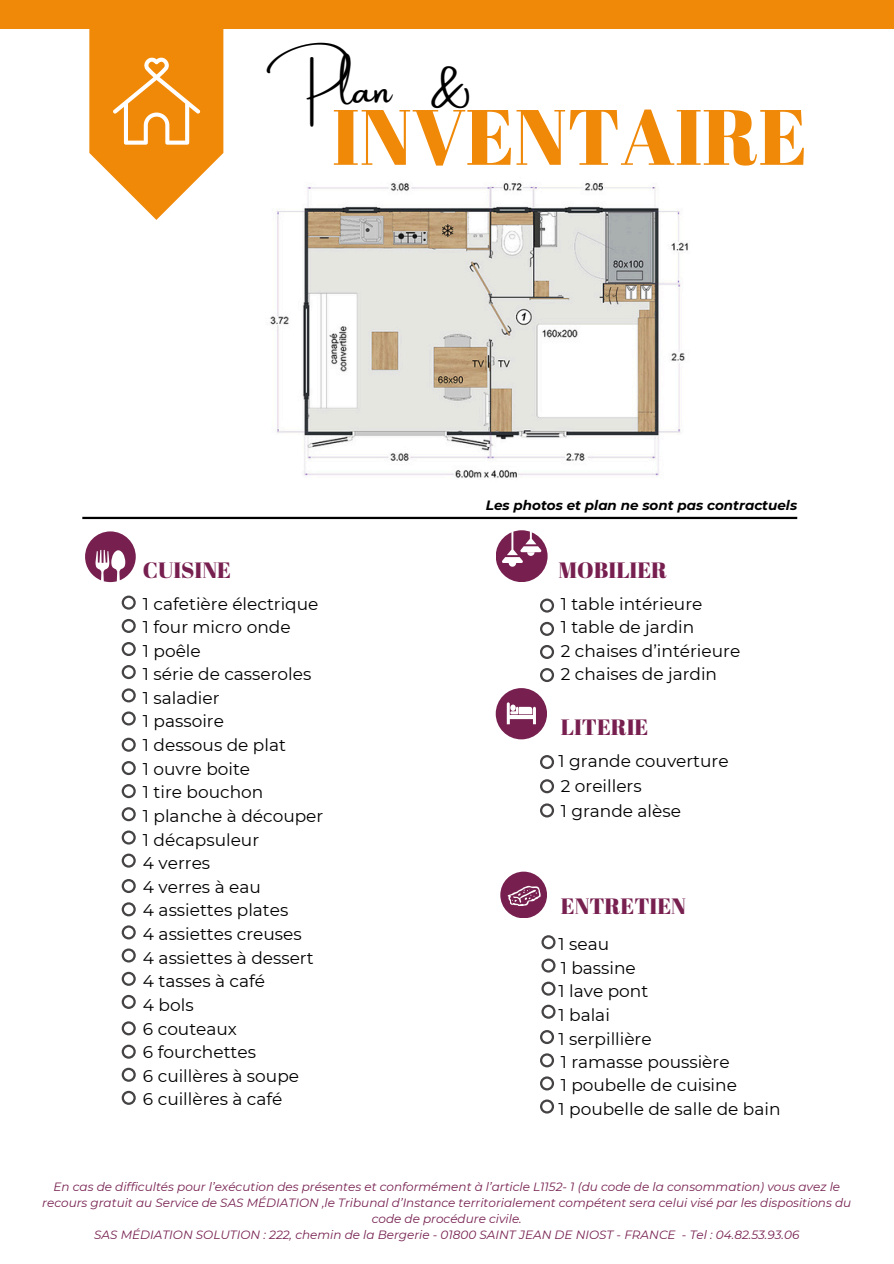
<style>
.page{position:relative;width:894px;height:1264px;background:#fff}
.page>*{position:absolute;margin:0;border:0;box-sizing:border-box;transform-origin:0 0}
.t1{font:78.15px "Abril Fatface";color:#f08808}
.t2{font:40.05px "Amsterdam One";color:#000}
.t3{font:22.2px "Abril Fatface";color:#772050}
.t4{font:16.95px "Montserrat";color:#000}
.t5{font:italic 700 13.5px "Montserrat";color:#000}
.t6{font:italic 12px/16px "Montserrat";color:#772050;text-align:center}
</style>
<div class="page">
<div style="left:0;top:0;width:893px;height:28px;background:#f08808"></div>
<svg style="left:89px;top:28px;width:134px;height:192px"></svg>
<hr style="left:82px;top:517px;width:715px;height:2px;background:#000">
<svg style="left:85px;top:531px;width:51px;height:51px"></svg>
<svg style="left:122px;top:595px;width:14px;height:14px"></svg>
<svg style="left:122px;top:619px;width:14px;height:14px"></svg>
<svg style="left:122px;top:642px;width:14px;height:14px"></svg>
<svg style="left:122px;top:665px;width:14px;height:14px"></svg>
<svg style="left:122px;top:688px;width:14px;height:14px"></svg>
<svg style="left:122px;top:711px;width:14px;height:14px"></svg>
<svg style="left:122px;top:737px;width:14px;height:14px"></svg>
<svg style="left:122px;top:761px;width:14px;height:14px"></svg>
<svg style="left:122px;top:784px;width:14px;height:14px"></svg>
<svg style="left:122px;top:807px;width:14px;height:14px"></svg>
<svg style="left:122px;top:830px;width:14px;height:14px"></svg>
<svg style="left:122px;top:853px;width:14px;height:14px"></svg>
<svg style="left:122px;top:1021px;width:14px;height:14px"></svg>
<svg style="left:122px;top:1044px;width:14px;height:14px"></svg>
<svg style="left:122px;top:1067px;width:14px;height:14px"></svg>
<svg style="left:122px;top:1090px;width:14px;height:14px"></svg>
<svg style="left:122px;top:879px;width:14px;height:14px"></svg>
<svg style="left:122px;top:902px;width:14px;height:14px"></svg>
<svg style="left:122px;top:925px;width:14px;height:14px"></svg>
<svg style="left:122px;top:948px;width:14px;height:14px"></svg>
<svg style="left:122px;top:971px;width:14px;height:14px"></svg>
<svg style="left:122px;top:994px;width:14px;height:14px"></svg>
<svg style="left:540px;top:598px;width:14px;height:14px"></svg>
<svg style="left:540px;top:622px;width:14px;height:14px"></svg>
<svg style="left:540px;top:645px;width:14px;height:14px"></svg>
<svg style="left:540px;top:668px;width:14px;height:14px"></svg>
<div style="left:495px;top:688px;width:52px;height:51px;background:#772050;border-radius:50%"></div>
<svg style="left:506px;top:702px;width:30px;height:22px"></svg>
<div style="left:495px;top:530px;width:52px;height:52px;background:#772050;border-radius:50%"></div>
<svg style="left:501px;top:530px;width:40px;height:36px"></svg>
<div style="left:500px;top:871px;width:47px;height:47px;background:#772050;border-radius:50%"></div>
<svg style="left:540px;top:755px;width:14px;height:14px"></svg>
<svg style="left:540px;top:779px;width:14px;height:14px"></svg>
<svg style="left:540px;top:803px;width:14px;height:14px"></svg>
<svg style="left:541px;top:935px;width:14px;height:14px"></svg>
<svg style="left:541px;top:958px;width:14px;height:14px"></svg>
<svg style="left:541px;top:981px;width:14px;height:14px"></svg>
<svg style="left:541px;top:1004px;width:14px;height:14px"></svg>
<svg style="left:540px;top:1030px;width:14px;height:14px"></svg>
<svg style="left:540px;top:1053px;width:14px;height:14px"></svg>
<svg style="left:540px;top:1076px;width:14px;height:14px"></svg>
<svg style="left:540px;top:1099px;width:14px;height:14px"></svg>
<svg style="left:507px;top:885px;width:33px;height:20px"></svg>
<img style="left:270px;top:183px;width:418px;height:295px">
<p class="t2" style="left:267px;top:68px;width:207px">Plan &amp;</p>
<p class="t1" style="left:332px;top:82px;width:477px">INVENTAIRE</p>
<p class="t3" style="left:143px;top:554px;width:90px">CUISINE</p>
<h2 class="t4" style="left:143px;top:593px;width:177px">1 cafetière électrique</h2>
<h1 class="t4" style="left:143px;top:616px;width:149px">1 four micro onde</h1>
<p class="t4" style="left:143px;top:640px;width:59px">1 poêle</p>
<h5 class="t4" style="left:143px;top:664px;width:170px">1 série de casseroles</h5>
<p class="t4" style="left:143px;top:687px;width:78px">1 saladier</p>
<p class="t4" style="left:143px;top:711px;width:82px">1 passoire</p>
<h3 class="t4" style="left:143px;top:734px;width:144px">1 dessous de plat</h3>
<p class="t4" style="left:143px;top:758px;width:109px">1 ouvre boite</p>
<p class="t4" style="left:143px;top:782px;width:122px">1 tire bouchon</p>
<p class="t4" style="left:143px;top:805px;width:182px">1 planche à découper</p>
<p class="t4" style="left:143px;top:829px;width:118px">1 décapsuleur</p>
<p class="t4" style="left:143px;top:852px;width:69px">4 verres</p>
<p class="t4" style="left:143px;top:876px;width:119px">4 verres à eau</p>
<p class="t4" style="left:143px;top:900px;width:147px">4 assiettes plates</p>
<p class="t4" style="left:143px;top:923px;width:160px">4 assiettes creuses</p>
<p class="t4" style="left:143px;top:947px;width:172px">4 assiettes à dessert</p>
<p class="t4" style="left:143px;top:970px;width:124px">4 tasses à café</p>
<p class="t4" style="left:143px;top:994px;width:52px">4 bols</p>
<p class="t4" style="left:143px;top:1018px;width:95px">6 couteaux</p>
<p class="t4" style="left:143px;top:1041px;width:114px">6 fourchettes</p>
<p class="t4" style="left:143px;top:1065px;width:158px">6 cuillères à soupe</p>
<p class="t4" style="left:143px;top:1088px;width:141px">6 cuillères à café</p>
<h3 class="t5" style="left:486px;top:497px;width:313px">Les photos et plan ne sont pas contractuels</h3>
<p class="t3" style="left:558px;top:554px;width:110px">MOBILIER</p>
<p class="t4" style="left:560px;top:593px;width:143px">1 table intérieure</p>
<p class="t4" style="left:560px;top:616px;width:135px">1 table de jardin</p>
<p class="t4" style="left:560px;top:640px;width:181px">2 chaises d’intérieure</p>
<p class="t4" style="left:560px;top:664px;width:158px">2 chaises de jardin</p>
<p class="t3" style="left:560px;top:711px;width:89px">LITERIE</p>
<p class="t4" style="left:558px;top:750px;width:171px">1 grande couverture</p>
<p class="t4" style="left:560px;top:776px;width:82px">2 oreillers</p>
<p class="t4" style="left:560px;top:800px;width:122px">1 grande alèse</p>
<p class="t3" style="left:560px;top:890px;width:127px">ENTRETIEN</p>
<h3 class="t4" style="left:558px;top:933px;width:52px">1 seau</h3>
<p class="t4" style="left:560px;top:957px;width:76px">1 bassine</p>
<p class="t4" style="left:558px;top:981px;width:91px">1 lave pont</p>
<p class="t4" style="left:558px;top:1004px;width:53px">1 balai</p>
<p class="t4" style="left:558px;top:1028px;width:94px">1 serpillière</p>
<h3 class="t4" style="left:560px;top:1051px;width:170px">1 ramasse poussière</h3>
<p class="t4" style="left:560px;top:1075px;width:177px">1 poubelle de cuisine</p>
<p class="t4" style="left:558px;top:1098px;width:223px">1 poubelle de salle de bain</p>
<p class="t6" style="left:42px;top:1178px;width:810px">En cas de difficultés pour l’exécution des présentes et conformément à l’article L1152- 1 (du code de la consommation) vous avez le recours gratuit au Service de SAS MÉDIATION ,le Tribunal d’Instance territorialement compétent sera celui visé par les dispositions du code de procédure civile.</p>
<p class="t6" style="left:94px;top:1226px;width:706px">SAS MÉDIATION SOLUTION : 222, chemin de la Bergerie - 01800 SAINT JEAN DE NIOST - FRANCE - Tel : 04.82.53.93.06</p>
</div>
